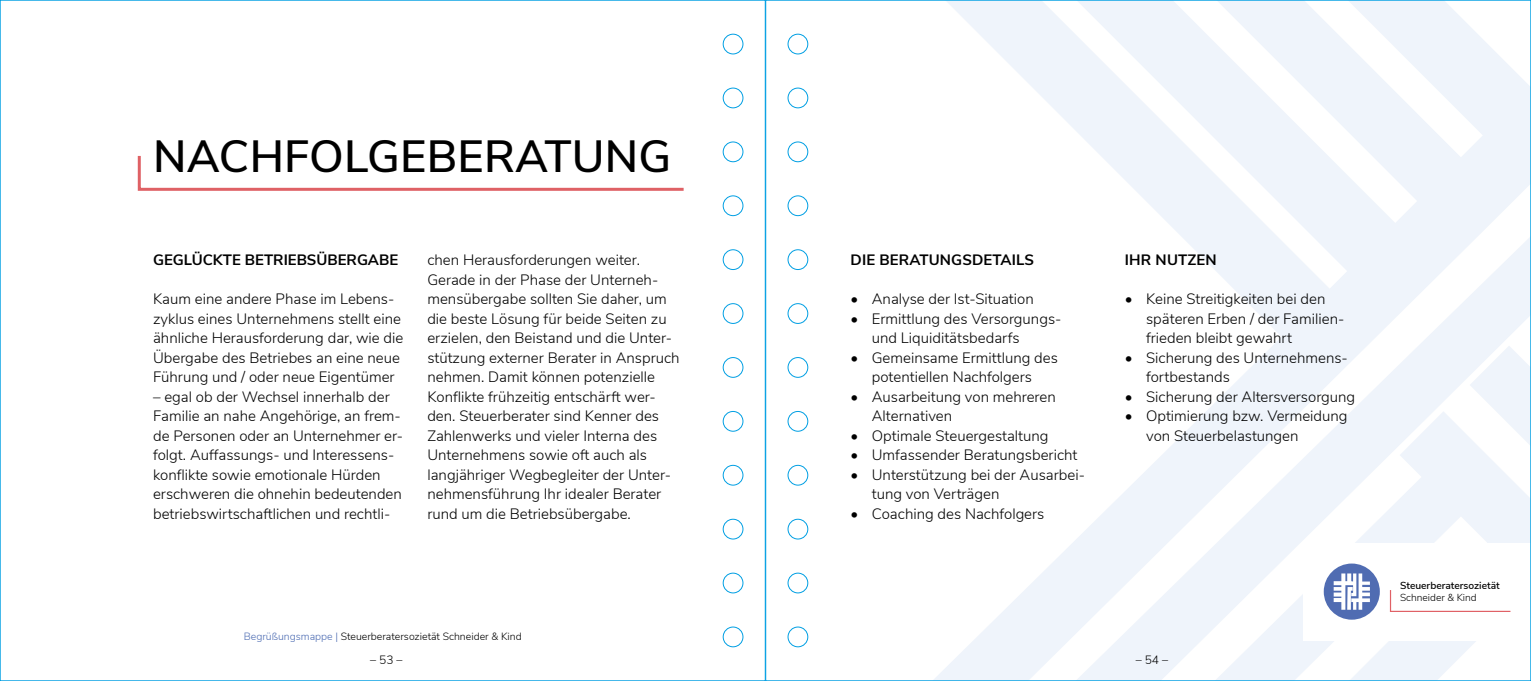
<style>
.page{position:relative;width:1531px;height:681px;background:#fff}
.page>*{position:absolute;margin:0;border:0;box-sizing:border-box;transform-origin:0 0}
.t1{font:600 45px "Nunito Sans";letter-spacing:.005em;color:#000}
.t2{font:300 15px/19.5px "Nunito Sans";color:#000}
.t3{font:700 15px "Nunito Sans";color:#000}
.t4{font:300 12px "Nunito Sans";color:#000}
.t5{font:300 10.5px "Nunito Sans";color:#000}
.t6{font:600 10.2px "Nunito Sans";color:#000}
.t7{font:300 10.2px "Nunito Sans";color:#000}
.s1{color:#4e6db3}
</style>
<div class="page">
<svg style="left:788px;top:2px;width:741px;height:646px"></svg>
<svg style="left:928px;top:201px;width:601px;height:30px"></svg>
<svg style="left:858px;top:231px;width:671px;height:447px"></svg>
<div style="left:1303px;top:542px;width:228px;height:98px;background:#fff"></div>
<div style="left:1324px;top:563px;width:56px;height:56px;background:#506cb2;border-radius:50%"></div>
<svg style="left:1333px;top:573px;width:37px;height:36px"></svg>
<svg style="left:1389px;top:590px;width:122px;height:22px"></svg>
<svg style="left:137px;top:156px;width:547px;height:35px"></svg>
<div style="left:788px;top:34px;width:20px;height:20px;border:1px solid #009fe3;border-radius:50%"></div>
<div style="left:788px;top:88px;width:20px;height:20px;border:1px solid #009fe3;border-radius:50%"></div>
<div style="left:788px;top:142px;width:20px;height:20px;border:1px solid #009fe3;border-radius:50%"></div>
<div style="left:788px;top:195px;width:20px;height:21px;border:1px solid #009fe3;border-radius:50%"></div>
<div style="left:788px;top:249px;width:20px;height:20px;border:1px solid #009fe3;border-radius:50%"></div>
<div style="left:788px;top:303px;width:20px;height:20px;border:1px solid #009fe3;border-radius:50%"></div>
<div style="left:788px;top:357px;width:20px;height:20px;border:1px solid #009fe3;border-radius:50%"></div>
<div style="left:788px;top:411px;width:20px;height:20px;border:1px solid #009fe3;border-radius:50%"></div>
<div style="left:788px;top:465px;width:20px;height:20px;border:1px solid #009fe3;border-radius:50%"></div>
<div style="left:788px;top:519px;width:20px;height:20px;border:1px solid #009fe3;border-radius:50%"></div>
<div style="left:788px;top:572px;width:20px;height:21px;border:1px solid #009fe3;border-radius:50%"></div>
<div style="left:788px;top:626px;width:20px;height:20px;border:1px solid #009fe3;border-radius:50%"></div>
<div style="left:723px;top:34px;width:20px;height:20px;border:1px solid #009fe3;border-radius:50%"></div>
<div style="left:723px;top:88px;width:20px;height:20px;border:1px solid #009fe3;border-radius:50%"></div>
<div style="left:723px;top:142px;width:20px;height:20px;border:1px solid #009fe3;border-radius:50%"></div>
<div style="left:723px;top:195px;width:20px;height:21px;border:1px solid #009fe3;border-radius:50%"></div>
<div style="left:723px;top:249px;width:20px;height:20px;border:1px solid #009fe3;border-radius:50%"></div>
<div style="left:723px;top:303px;width:20px;height:20px;border:1px solid #009fe3;border-radius:50%"></div>
<div style="left:723px;top:357px;width:20px;height:20px;border:1px solid #009fe3;border-radius:50%"></div>
<div style="left:723px;top:411px;width:20px;height:20px;border:1px solid #009fe3;border-radius:50%"></div>
<div style="left:723px;top:465px;width:20px;height:20px;border:1px solid #009fe3;border-radius:50%"></div>
<div style="left:723px;top:519px;width:20px;height:20px;border:1px solid #009fe3;border-radius:50%"></div>
<div style="left:723px;top:572px;width:20px;height:21px;border:1px solid #009fe3;border-radius:50%"></div>
<div style="left:723px;top:626px;width:20px;height:20px;border:1px solid #009fe3;border-radius:50%"></div>
<h1 class="t1" style="left:153px;top:123px;width:520px">NACHFOLGEBERATUNG</h1>
<p class="t3" style="left:153px;top:249px;width:247px">GEGLÜCKTE BETRIEBSÜBERGABE</p>
<p class="t2" style="left:153px;top:288px;width:252px">Kaum eine andere Phase im Lebens&shy;zyklus eines Unternehmens stellt eine ähnliche Herausforderung dar, wie die Übergabe des Betriebes an eine neue Führung und / oder neue Eigentümer</p>
<p class="t2" style="left:153px;top:386px;width:252px">– egal ob der Wechsel innerhalb der Familie an nahe Angehörige, an frem&shy;de Personen oder an Unternehmer er&shy;folgt. Auffassungs- und Interessens&shy;konflikte sowie emotionale Hürden erschweren die ohnehin bedeutenden betriebswirtschaftlichen und rechtli-</p>
<p class="t2" style="left:427px;top:249px;width:254px">chen Herausforderungen weiter.<br>Gerade in der Phase der Unterneh&shy;mensübergabe sollten Sie daher, um die beste Lösung für beide Seiten zu erzielen, den Beistand und die Unter&shy;stützung externer Berater in Anspruch nehmen. Damit können potenzielle Konflikte frühzeitig entschärft wer&shy;den. Steuerberater sind Kenner des Zahlenwerks und vieler Interna des Unternehmens sowie oft auch als langjähriger Wegbegleiter der Unter&shy;nehmensführung Ihr idealer Berater rund um die Betriebsübergabe.</p>
<p class="t3" style="left:850px;top:249px;width:185px">DIE BERATUNGSDETAILS</p>
<p class="t2" style="left:850px;top:288px;width:185px">• Analyse der Ist-Situation</p>
<p class="t2" style="left:872px;top:308px;width:191px;text-indent:-21px">• Ermittlung des Versorgungs&shy;und Liquiditätsbedarfs</p>
<p class="t2" style="left:850px;top:347px;width:209px;text-align:center">• Gemeinsame Ermittlung des potentiellen Nachfolgers</p>
<p class="t2" style="left:872px;top:386px;width:186px;text-indent:-21px">• Ausarbeitung von mehreren<br>Alternativen</p>
<p class="t2" style="left:850px;top:425px;width:200px">• Optimale Steuergestaltung</p>
<p class="t2" style="left:850px;top:444px;width:228px">• Umfassender Beratungsbericht</p>
<p class="t2" style="left:872px;top:464px;width:215px;text-indent:-21px">• Unterstützung bei der Ausarbei&shy;tung von Verträgen</p>
<p class="t2" style="left:850px;top:503px;width:195px">• Coaching des Nachfolgers</p>
<p class="t3" style="left:1125px;top:249px;width:93px">IHR NUTZEN</p>
<p class="t2" style="left:1146px;top:288px;width:200px;text-indent:-21px">• Keine Streitigkeiten bei den späteren Erben / der Familien&shy;frieden bleibt gewahrt</p>
<p class="t2" style="left:1146px;top:347px;width:203px;text-indent:-21px">• Sicherung des Unternehmens&shy;fortbestands</p>
<p class="t2" style="left:1125px;top:386px;width:232px">• Sicherung der Altersversorgung</p>
<p class="t2" style="left:1146px;top:405px;width:203px;text-indent:-21px">• Optimierung bzw. Vermeidung von Steuerbelastungen</p>
<p class="t5" style="left:244px;top:628px;width:279px"><span class="s1">Begrüßungsmappe |</span> Steuerberatersozietät Schneider &amp; Kind</p>
<p class="t4" style="left:370px;top:650px;width:34px">– 53 –</p>
<p class="t4" style="left:1135px;top:650px;width:34px">– 54 –</p>
<p class="t6" style="left:1400px;top:577px;width:101px">Steuerberatersozietät</p>
<p class="t7" style="left:1400px;top:589px;width:78px">Schneider &amp; Kind</p>
</div>
